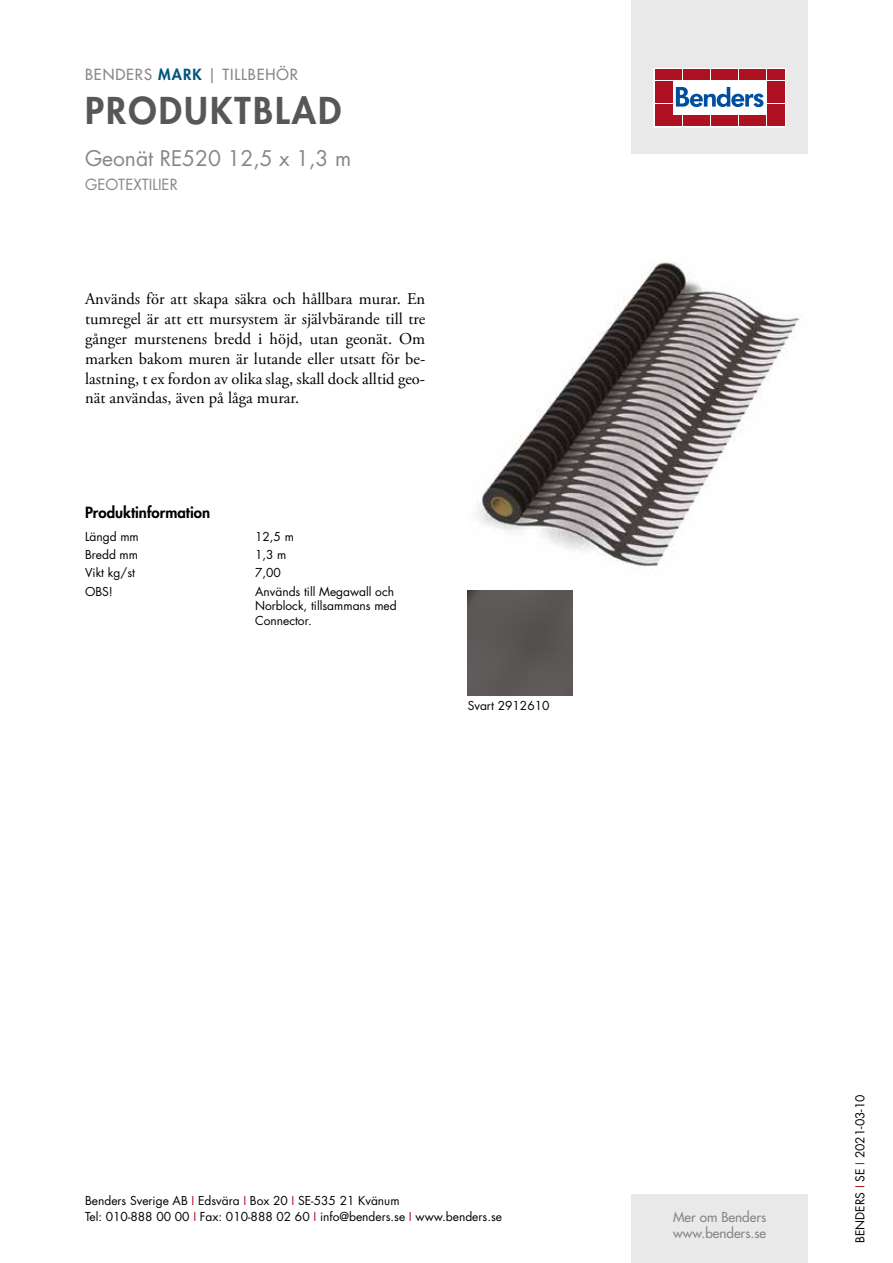
<style>
.page{position:relative;width:893px;height:1263px;background:#fff}
.page>*{position:absolute;margin:0;border:0;box-sizing:border-box;transform-origin:0 0}
.t1{font:800 36px "Futura Std";letter-spacing:.06em;color:#575756}
.t2{font:21px "Futura Std";color:#878787}
.t3{font:16.5px/19.8px "Adobe Garamond Pro";color:#000;text-align:justify}
.t4{font:500 15px "Futura Std";letter-spacing:.06em;color:#878787}
.t5{font:800 15px "Futura Std";color:#000}
.t6{font:15px "Futura Std";color:#878787}
.t7{font:500 13.5px/16.2px "Futura Std";color:#878787}
.t8{font:12px/14.4px "Futura Std";color:#000}
.s1{font-weight:800;color:#00577c}
.s2{color:#ae1122}
</style>
<div class="page">
<div style="left:631px;top:0;width:177px;height:153px;background:#e9e9e9"></div>
<div style="left:631px;top:1195px;width:177px;height:68px;background:#e9e9e9"></div>
<svg style="left:656px;top:70px;width:128px;height:55px;background:#ebc5ca"></svg>
<div style="left:654px;top:68px;width:132px;height:59px;border:1px solid #fff"></div>
<div style="left:655px;top:70px;width:8px;height:10px;background:#ae1122"></div>
<div style="left:664px;top:70px;width:8px;height:10px;background:#ae1122"></div>
<div style="left:655px;top:81px;width:8px;height:10px;background:#ae1122"></div>
<div style="left:664px;top:81px;width:8px;height:10px;background:#ae1122"></div>
<div style="left:655px;top:93px;width:8px;height:10px;background:#ae1122"></div>
<div style="left:664px;top:93px;width:8px;height:10px;background:#ae1122"></div>
<div style="left:655px;top:104px;width:8px;height:11px;background:#ae1122"></div>
<div style="left:664px;top:104px;width:8px;height:11px;background:#ae1122"></div>
<div style="left:655px;top:116px;width:8px;height:10px;background:#ae1122"></div>
<div style="left:664px;top:116px;width:8px;height:10px;background:#ae1122"></div>
<div style="left:674px;top:70px;width:8px;height:10px;background:#ae1122"></div>
<div style="left:683px;top:70px;width:8px;height:10px;background:#ae1122"></div>
<div style="left:692px;top:70px;width:8px;height:10px;background:#ae1122"></div>
<div style="left:702px;top:70px;width:8px;height:10px;background:#ae1122"></div>
<div style="left:711px;top:70px;width:8px;height:10px;background:#ae1122"></div>
<div style="left:720px;top:70px;width:8px;height:10px;background:#ae1122"></div>
<div style="left:730px;top:70px;width:8px;height:10px;background:#ae1122"></div>
<div style="left:739px;top:70px;width:8px;height:10px;background:#ae1122"></div>
<div style="left:748px;top:70px;width:8px;height:10px;background:#ae1122"></div>
<div style="left:758px;top:70px;width:8px;height:10px;background:#ae1122"></div>
<div style="left:674px;top:116px;width:8px;height:10px;background:#ae1122"></div>
<div style="left:683px;top:116px;width:8px;height:10px;background:#ae1122"></div>
<div style="left:692px;top:116px;width:8px;height:10px;background:#ae1122"></div>
<div style="left:702px;top:116px;width:8px;height:10px;background:#ae1122"></div>
<div style="left:711px;top:116px;width:8px;height:10px;background:#ae1122"></div>
<div style="left:720px;top:116px;width:8px;height:10px;background:#ae1122"></div>
<div style="left:730px;top:116px;width:8px;height:10px;background:#ae1122"></div>
<div style="left:739px;top:116px;width:8px;height:10px;background:#ae1122"></div>
<div style="left:748px;top:116px;width:8px;height:10px;background:#ae1122"></div>
<div style="left:758px;top:116px;width:8px;height:10px;background:#ae1122"></div>
<div style="left:767px;top:70px;width:8px;height:10px;background:#ae1122"></div>
<div style="left:776px;top:70px;width:8px;height:10px;background:#ae1122"></div>
<div style="left:767px;top:81px;width:8px;height:10px;background:#ae1122"></div>
<div style="left:776px;top:81px;width:8px;height:10px;background:#ae1122"></div>
<div style="left:767px;top:93px;width:8px;height:10px;background:#ae1122"></div>
<div style="left:776px;top:93px;width:8px;height:10px;background:#ae1122"></div>
<div style="left:767px;top:104px;width:8px;height:11px;background:#ae1122"></div>
<div style="left:776px;top:104px;width:8px;height:11px;background:#ae1122"></div>
<div style="left:767px;top:116px;width:8px;height:10px;background:#ae1122"></div>
<div style="left:776px;top:116px;width:8px;height:10px;background:#ae1122"></div>
<svg style="left:676px;top:87px;width:87px;height:20px;background:#89add2"></svg>
<img style="left:476px;top:261px;width:324px;height:306px">
<div style="left:468px;top:590px;width:105px;height:105px;background:#5b5756"></div>
<p class="t4" style="left:85px;top:65px;width:215px">BENDERS <span class="s1">MARK</span> | TILLBEHÖR</p>
<h1 class="t1" style="left:85px;top:87px;width:258px">PRODUKTBLAD</h1>
<p class="t2" style="left:85px;top:144px;width:268px">Geonät RE520 12,5 x 1,3 m</p>
<p class="t6" style="left:85px;top:175px;width:94px">GEOTEXTILIER</p>
<p class="t3" style="left:85px;top:290px;width:342px">Används för att skapa säkra och hållbara murar. En tumregel är att ett mursystem är självbärande till tre gånger murstenens bredd i höjd, utan geonät. Om marken bakom muren är lutande eller utsatt för be&shy;lastning, t ex fordon av olika slag, skall dock alltid geo&shy;nät användas, även på låga murar.</p>
<p class="t5" style="left:85px;top:503px;width:127px">Produktinformation</p>
<p class="t8" style="left:85px;top:529px;width:55px">Längd mm</p>
<p class="t8" style="left:255px;top:529px;width:40px">12,5 m</p>
<p class="t8" style="left:85px;top:548px;width:55px">Bredd mm</p>
<p class="t8" style="left:255px;top:548px;width:33px">1,3 m</p>
<p class="t8" style="left:85px;top:566px;width:51px">Vikt kg/st</p>
<p class="t8" style="left:255px;top:566px;width:27px">7,00</p>
<p class="t8" style="left:85px;top:584px;width:29px">OBS!</p>
<p class="t8" style="left:255px;top:584px;width:143px">Används till Megawall och<br>Norblock, tillsammans med<br>Connector.</p>
<p class="t8" style="left:468px;top:698px;width:83px">Svart 2912610</p>
<p class="t8" style="left:85px;top:1192px;width:418px;line-height:16.5px">Benders Sverige AB <span class="s2">I</span> Edsvära <span class="s2">I</span> Box 20 <span class="s2">I</span> SE-535 21 Kvänum<br>Tel: 010-888 00 00 <span class="s2">I</span> Fax: 010-888 02 60 <span class="s2">I</span> info@benders.se <span class="s2">I</span> www.benders.se</p>
<p class="t7" style="left:673px;top:1209px;width:95px">Mer om Benders www.benders.se</p>
<p class="t8" style="left:853px;top:1243px;width:150px;rotate:-90deg">BENDERS <span class="s2">I</span> SE <span class="s2">I</span> 2021-03-10</p>
</div>
